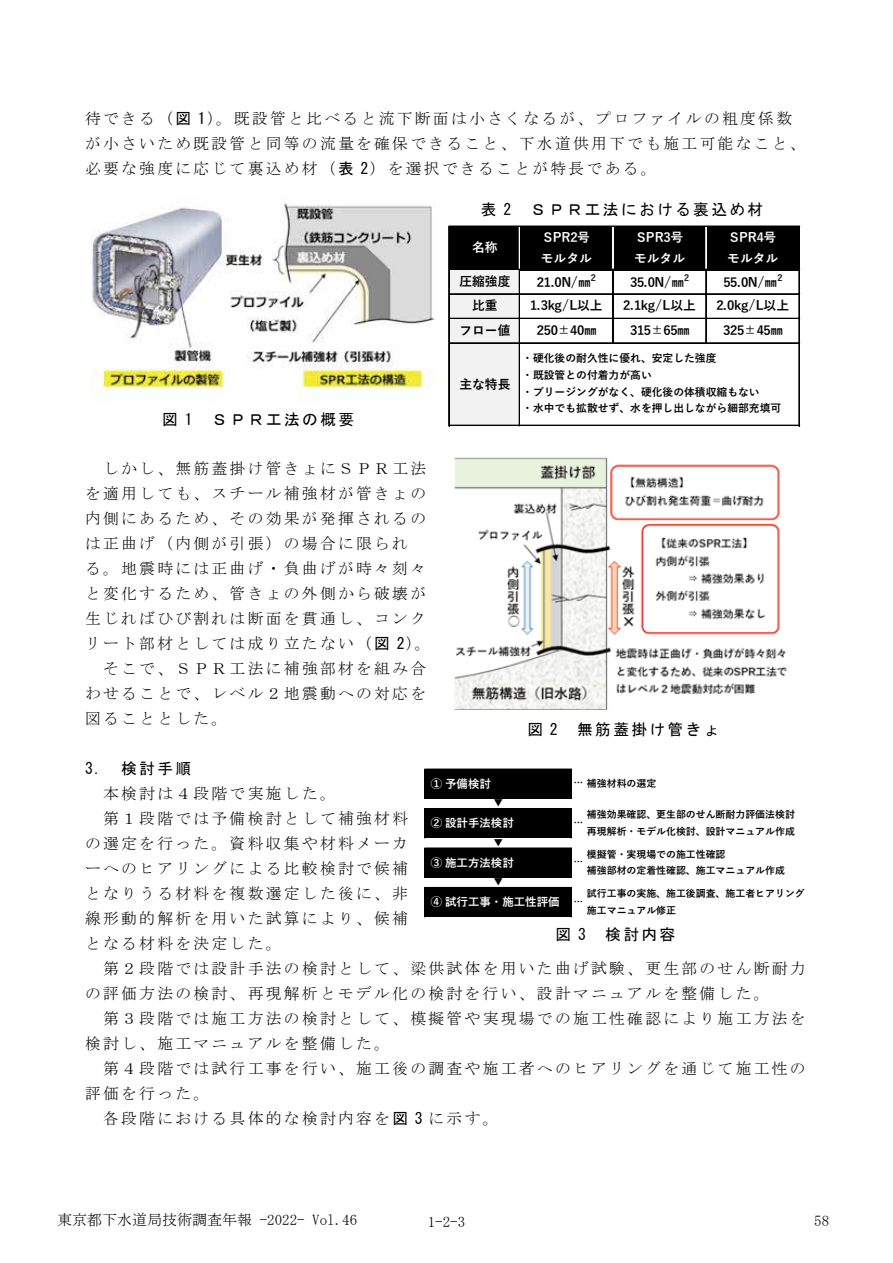
<style>
.page{position:relative;width:893px;height:1263px;background:#fff}
.page>*{position:absolute;margin:0;border:0;box-sizing:border-box;transform-origin:0 0}
.t1{font:15.75px/25px "MS Mincho";letter-spacing:.15em;color:#000}
.t2{font:15.75px "MS Gothic";letter-spacing:.15em;color:#000}
.t3{font:15px "MS Mincho";color:#000}
.t4{font:700 12.75px "Yu Gothic";letter-spacing:-.03em;color:#000}
.t5{font:700 12.75px/21.6px "Yu Gothic";color:#fff}
.t6{font:700 11.4px "Yu Gothic";color:#fff}
.t7{font:700 10.8px/16.6px "Yu Gothic";color:#000}
.t8{font:700 9.9px/16.6px "Yu Gothic";color:#000}
.t9{font:9.15px "Yu Gothic";color:#000}
.t10{font:700 9.15px "Yu Gothic";color:#000}
.t11{font:700 8.85px "Yu Gothic";color:#000}
.s1{font-family:"MS Gothic"}
.s2{font-size:9.15px}
</style>
<div class="page">
<div style="left:450px;top:227px;width:350px;height:43px;background:#000"></div>
<div style="left:450px;top:269px;width:70px;height:157px;background:#f2f2f2"></div>
<hr style="left:519px;top:227px;width:1px;height:42px;background:#fff">
<hr style="left:612px;top:227px;width:1px;height:42px;background:#fff">
<hr style="left:705px;top:227px;width:1px;height:42px;background:#fff">
<hr style="left:706px;top:227px;width:1px;height:42px;background:#fff">
<hr style="left:448px;top:226px;width:1px;height:200px;background:#000">
<hr style="left:449px;top:226px;width:1px;height:200px;background:#000">
<hr style="left:519px;top:270px;width:1px;height:156px;background:#000">
<hr style="left:612px;top:270px;width:1px;height:74px;background:#000">
<hr style="left:705px;top:270px;width:1px;height:74px;background:#000">
<hr style="left:706px;top:270px;width:1px;height:74px;background:#000">
<hr style="left:799px;top:227px;width:1px;height:199px;background:#000">
<hr style="left:450px;top:226px;width:350px;height:1px;background:#000">
<hr style="left:450px;top:269px;width:350px;height:1px;background:#000">
<hr style="left:450px;top:293px;width:350px;height:1px;background:#000">
<hr style="left:450px;top:294px;width:350px;height:1px;background:#000">
<hr style="left:450px;top:318px;width:350px;height:1px;background:#000">
<hr style="left:450px;top:342px;width:350px;height:1px;background:#000">
<hr style="left:450px;top:343px;width:350px;height:1px;background:#000">
<hr style="left:450px;top:425px;width:350px;height:1px;background:#000">
<img style="left:91px;top:203px;width:343px;height:196px">
<img style="left:455px;top:457px;width:332px;height:253px">
<div style="left:425px;top:770px;width:147px;height:29px;background:#000"></div>
<div style="left:425px;top:808px;width:147px;height:30px;background:#000"></div>
<div style="left:425px;top:848px;width:147px;height:30px;background:#000"></div>
<div style="left:425px;top:887px;width:147px;height:30px;background:#000"></div>
<svg style="left:424px;top:769px;width:1px;height:29px"></svg>
<hr style="left:424px;top:808px;width:1px;height:30px;background:#000">
<hr style="left:424px;top:848px;width:1px;height:30px;background:#000">
<hr style="left:424px;top:887px;width:1px;height:30px;background:#000">
<hr style="left:425px;top:769px;width:147px;height:1px;background:#000">
<p class="t1" style="left:85px;top:106px;width:722px">待できる（<span class="s1">図 1</span>）。既設管と比べると流下断面は小さくなるが、プロファイルの粗度係数が小さいため既設管と同等の流量を確保できること、下水道供用下でも施工可能なこと、必要な強度に応じて裏込め材（<span class="s1">表 2</span>）を選択できることが特長である。</p>
<p class="t2" style="left:481px;top:201px;width:284px">表 2 ＳＰＲ工法における裏込め材</p>
<p class="t2" style="left:162px;top:411px;width:193px">図 1 ＳＰＲ工法の概要</p>
<p class="t5" style="left:472px;top:237px;width:27px">名称</p>
<p class="t5" style="left:541px;top:226px;width:53px">SPR2号モルタル</p>
<p class="t5" style="left:634px;top:226px;width:53px">SPR3号モルタル</p>
<p class="t5" style="left:727px;top:226px;width:53px">SPR4号モルタル</p>
<p class="t4" style="left:459px;top:274px;width:53px">圧縮強度</p>
<p class="t4" style="left:537px;top:275px;width:55px">21.0N/㎜</p>
<p class="t11" style="left:591px;top:273px;width:7px">2</p>
<p class="t4" style="left:630px;top:275px;width:55px">35.0N/㎜</p>
<p class="t11" style="left:684px;top:273px;width:7px">2</p>
<p class="t4" style="left:723px;top:275px;width:55px">55.0N/㎜</p>
<p class="t11" style="left:777px;top:273px;width:7px">2</p>
<p class="t4" style="left:472px;top:298px;width:27px">比重</p>
<p class="t4" style="left:530px;top:298px;width:74px">1.3kg/L以上</p>
<p class="t4" style="left:623px;top:298px;width:74px">2.1kg/L以上</p>
<p class="t4" style="left:716px;top:298px;width:74px">2.0kg/L以上</p>
<p class="t4" style="left:459px;top:323px;width:53px">フロー値</p>
<p class="t4" style="left:537px;top:323px;width:61px">250±40㎜</p>
<p class="t4" style="left:630px;top:323px;width:61px">315±65㎜</p>
<p class="t4" style="left:723px;top:323px;width:61px">325±45㎜</p>
<p class="t4" style="left:459px;top:377px;width:53px">主な特⻑</p>
<p class="t7" style="left:522px;top:350px;width:261px">・硬化後の耐久性に優れ、安定した強度<br>・既設管との付着力が高い<br>・ブリージングがなく、硬化後の体積収縮もない<br>・水中でも拡散せず、水を押し出しながら細部充填可</p>
<p class="t1" style="left:103px;top:456px;width:324px">しかし、無筋蓋掛け管きょにＳＰＲ工法</p>
<p class="t1" style="left:85px;top:481px;width:342px">を適用しても、スチール補強材が管きょの</p>
<p class="t1" style="left:85px;top:506px;width:342px">内側にあるため、その効果が発揮されるの</p>
<p class="t1" style="left:85px;top:531px;width:324px">は正曲げ（内側が引張）の場合に限られ</p>
<p class="t1" style="left:85px;top:556px;width:342px">る。地震時には正曲げ・負曲げが時々刻々</p>
<p class="t1" style="left:85px;top:581px;width:342px">と変化するため、管きょの外側から破壊が</p>
<p class="t1" style="left:85px;top:606px;width:342px">生じればひび割れは断面を貫通し、コンク</p>
<p class="t1" style="left:85px;top:631px;width:347px">リート部材としては成り立たない（<span class="s1">図 2</span>）。</p>
<p class="t1" style="left:103px;top:656px;width:324px">そこで、ＳＰＲ工法に補強部材を組み合</p>
<p class="t1" style="left:85px;top:681px;width:342px">わせることで、レベル２地震動への対応を</p>
<p class="t1" style="left:85px;top:706px;width:144px">図ることとした。</p>
<p class="t2" style="left:85px;top:760px;width:108px">3. 検討手順</p>
<p class="t1" style="left:103px;top:781px;width:234px">本検討は４段階で実施した。</p>
<p class="t1" style="left:103px;top:806px;width:306px">第１段階では予備検討として補強材料</p>
<p class="t1" style="left:85px;top:831px;width:324px">の選定を行った。資料収集や材料メーカ</p>
<p class="t1" style="left:85px;top:856px;width:324px">ーへのヒアリングによる比較検討で候補</p>
<p class="t1" style="left:85px;top:880px;width:324px">となりうる材料を複数選定した後に、非</p>
<p class="t1" style="left:85px;top:906px;width:324px">線形動的解析を用いた試算により、候補</p>
<p class="t1" style="left:85px;top:930px;width:198px">となる材料を決定した。</p>
<p class="t1" style="left:103px;top:955px;width:704px">第２段階では設計手法の検討として、梁供試体を用いた曲げ試験、更生部のせん断耐力</p>
<p class="t1" style="left:85px;top:980px;width:686px">の評価方法の検討、再現解析とモデル化の検討を行い、設計マニュアルを整備した。</p>
<p class="t1" style="left:103px;top:1005px;width:704px">第３段階では施工方法の検討として、模擬管や実現場での施工性確認により施工方法を</p>
<p class="t1" style="left:85px;top:1030px;width:306px">検討し、施工マニュアルを整備した。</p>
<p class="t1" style="left:103px;top:1055px;width:704px">第４段階では試行工事を行い、施工後の調査や施工者へのヒアリングを通じて施工性の</p>
<p class="t1" style="left:85px;top:1080px;width:126px">評価を行った。</p>
<p class="t1" style="left:103px;top:1105px;width:397px">各段階における具体的な検討内容を<span class="s1">図 3</span> に示す。</p>
<p class="t2" style="left:527px;top:721px;width:193px">図 2 無筋蓋掛け管きょ</p>
<p class="t6" style="left:431px;top:777px;width:62px">① 予備検討</p>
<p class="t8" style="left:574px;top:775px;width:84px"><span class="s2">…</span> 補強材料の選定</p>
<p class="t9" style="left:494px;top:794px;width:11px">▼</p>
<p class="t6" style="left:431px;top:817px;width:85px">② 設計手法検討</p>
<p class="t10" style="left:574px;top:817px;width:11px">…</p>
<p class="t8" style="left:587px;top:806px;width:210px">補強効果確認、更生部のせん断耐力評価法検討再現解析・モデル化検討、設計マニュアル作成</p>
<p class="t9" style="left:494px;top:834px;width:11px">▼</p>
<p class="t6" style="left:431px;top:856px;width:85px">③ 施工方法検討</p>
<p class="t10" style="left:574px;top:857px;width:11px">…</p>
<p class="t8" style="left:587px;top:846px;width:200px">模擬管・実現場での施工性確認<br>補強部材の定着性確認、施工マニュアル作成</p>
<p class="t9" style="left:494px;top:873px;width:11px">▼</p>
<p class="t6" style="left:431px;top:896px;width:130px">④ 試行工事・施工性評価</p>
<p class="t10" style="left:574px;top:896px;width:11px">…</p>
<p class="t8" style="left:587px;top:885px;width:219px">試行工事の実施、施工後調査、施工者ヒアリング施工マニュアル修正</p>
<p class="t2" style="left:556px;top:927px;width:121px">図 3 検討内容</p>
<p class="t3" style="left:57px;top:1212px;width:301px">東京都下水道局技術調査年報 -2022- Vol.46</p>
<p class="t3" style="left:428px;top:1214px;width:39px">1-2-3</p>
<p class="t3" style="left:814px;top:1213px;width:16px">58</p>
</div>
